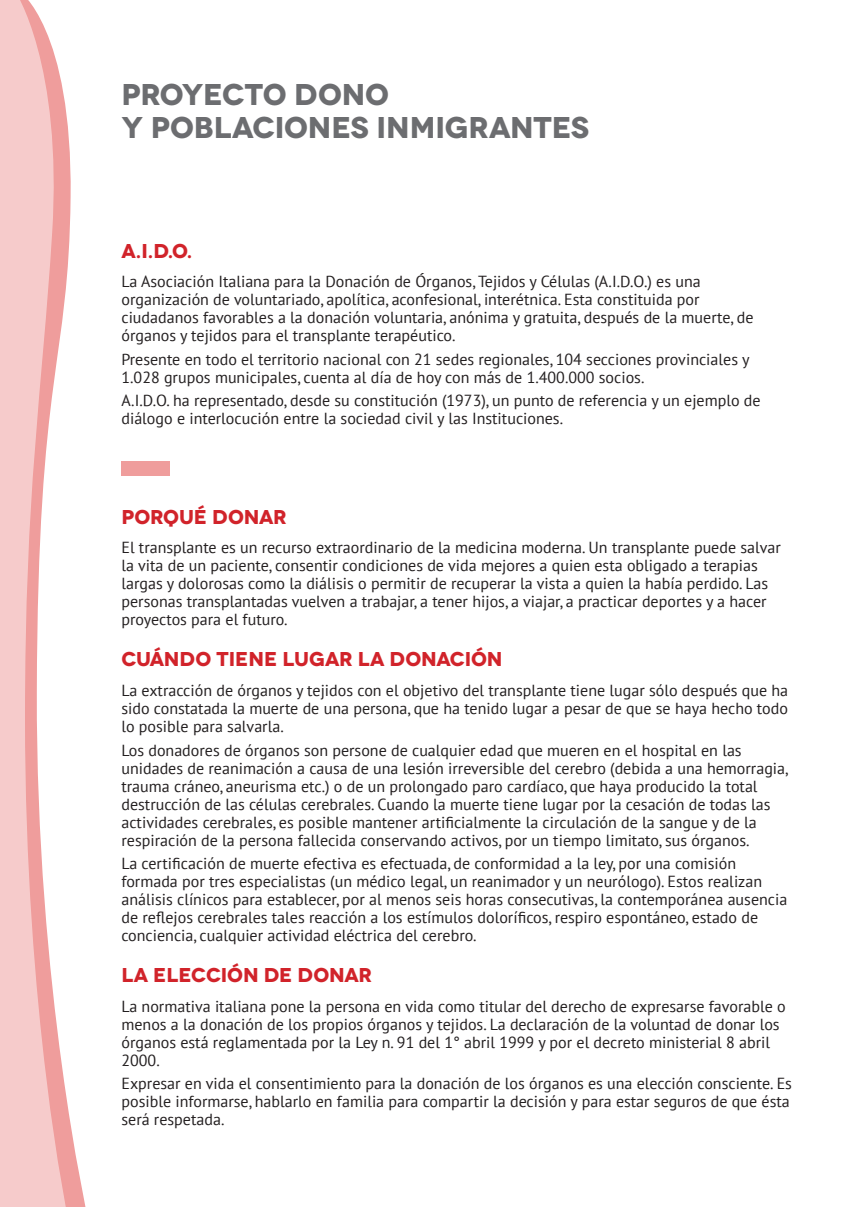
<style>
.page{position:relative;width:867px;height:1207px;background:#fff}
.page>*{position:absolute;margin:0;border:0;box-sizing:border-box;transform-origin:0 0}
.t1{font:700 30px/33.6px "Novecentowide";letter-spacing:-.01em;color:#6c6d70}
.t2{font:700 20px "Novecentowide";letter-spacing:-.01em;color:#d1232a}
.t3{font:16px/18px "PT Sans";color:#231f20}
</style>
<div class="page">
<svg style="left:68px;top:129px;width:18px;height:1078px"></svg>
<svg style="left:0;top:0;width:68px;height:1207px;fill:#f6cbcb"></svg>
<div style="left:121px;top:462px;width:49px;height:14px;background:#ef9d9c"></div>
<h1 class="t1" style="left:121px;top:78px;width:469px">PROYECTO DONO<br>Y POBLACIONES INMIGRANTES</h1>
<p class="t2" style="left:121px;top:238px;width:72px">A.I.D.O.</p>
<p class="t3" style="left:121px;top:272px;width:633px">La Asociación Italiana para la Donación de Órganos, Tejidos y Células (A.I.D.O.) es una organización de voluntariado, apolítica, aconfesional, interétnica. Esta constituida por ciudadanos favorables a la donación voluntaria, anónima y gratuita, después de la muerte, de órganos y tejidos para el transplante terapéutico.</p>
<p class="t3" style="left:121px;top:349px;width:629px">Presente en todo el territorio nacional con 21 sedes regionales, 104 secciones provinciales y<br>1.028 grupos municipales, cuenta al día de hoy con más de 1.400.000 socios.</p>
<p class="t3" style="left:121px;top:391px;width:640px">A.I.D.O. ha representado, desde su constitución (1973), un punto de referencia y un ejemplo de diálogo e interlocución entre la sociedad civil y las Instituciones.</p>
<p class="t2" style="left:121px;top:504px;width:167px">PORQUÉ DONAR</p>
<p class="t3" style="left:121px;top:538px;width:660px">El transplante es un recurso extraordinario de la medicina moderna. Un transplante puede salvar la vita de un paciente, consentir condiciones de vida mejores a quien esta obligado a terapias largas y dolorosas como la diálisis o permitir de recuperar la vista a quien la había perdido. Las personas transplantadas vuelven a trabajar, a tener hijos, a viajar, a practicar deportes y a hacer proyectos para el futuro.</p>
<p class="t2" style="left:121px;top:647px;width:382px">CUÁNDO TIENE LUGAR LA DONACIÓN</p>
<p class="t3" style="left:121px;top:681px;width:668px;text-align:justify">La extracción de órganos y tejidos con el objetivo del transplante tiene lugar sólo después que ha sido constatada la muerte de una persona, que ha tenido lugar a pesar de que se haya hecho todo lo posible para salvarla.</p>
<p class="t3" style="left:121px;top:740px;width:668px">Los donadores de órganos son persone de cualquier edad que mueren en el hospital en las unidades de reanimación a causa de una lesión irreversible del cerebro (debida a una hemorragia, trauma cráneo, aneurisma etc.) o de un prolongado paro cardíaco, que haya producido la total destrucción de las células cerebrales. Cuando la muerte tiene lugar por la cesación de todas las actividades cerebrales, es posible mantener artificialmente la circulación de la sangue y de la respiración de la persona fallecida conservando activos, por un tiempo limitato, sus órganos.</p>
<p class="t3" style="left:121px;top:854px;width:667px">La certificación de muerte efectiva es efectuada, de conformidad a la ley, por una comisión formada por tres especialistas (un médico legal, un reanimador y un neurólogo). Estos realizan análisis clínicos para establecer, por al menos seis horas consecutivas, la contemporánea ausencia de reflejos cerebrales tales reacción a los estímulos doloríficos, respiro espontáneo, estado de conciencia, cualquier actividad eléctrica del cerebro.</p>
<p class="t2" style="left:121px;top:962px;width:252px">LA ELECCIÓN DE DONAR</p>
<p class="t3" style="left:121px;top:996px;width:665px">La normativa italiana pone la persona en vida como titular del derecho de expresarse favorable o menos a la donación de los propios órganos y tejidos. La declaración de la voluntad de donar los órganos está reglamentada por la Ley n. 91 del 1° abril 1999 y por el decreto ministerial 8 abril 2000.</p>
<p class="t3" style="left:121px;top:1074px;width:672px">Expresar en vida el consentimiento para la donación de los órganos es una elección consciente. Es posible informarse, hablarlo en familia para compartir la decisión y para estar seguros de que ésta será respetada.</p>
</div>
